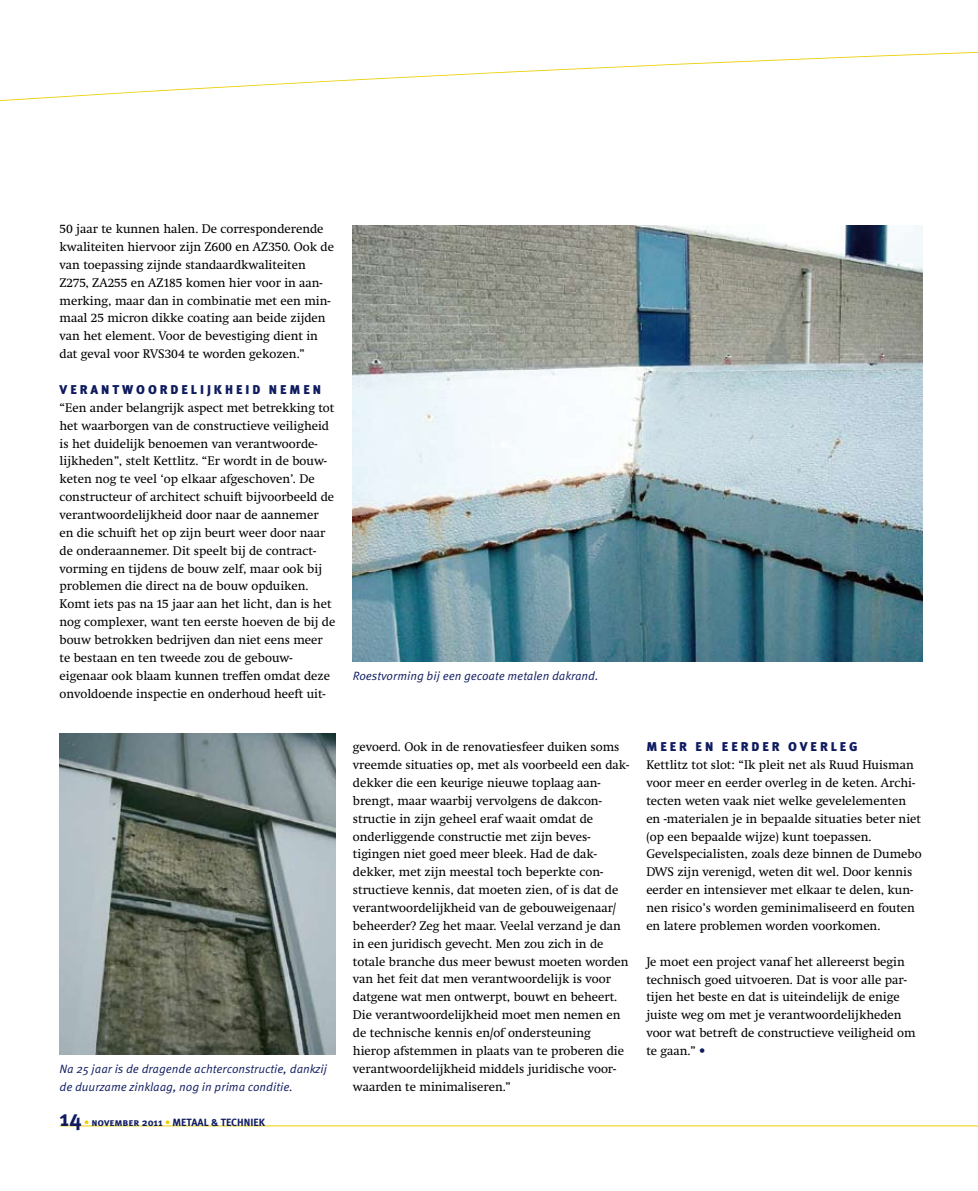
<style>
.page{position:relative;width:978px;height:1191px;background:#fff}
.page>*{position:absolute;margin:0;border:0;box-sizing:border-box;transform-origin:0 0}
.t1{font:12.75px/17.9px "Swift Neue LT Pro";color:#000}
.t2{font:900 12.75px "Meta OT";letter-spacing:.23em;color:#0f1b5f}
.t3{font:12px/17.9px "Meta OT Norm Ita";color:#0f1b5f}
.t4{font:700 10.5px "Meta OT";color:#0f1b5f}
.s1{font-size:22.5px}
.s2{color:#eece00}
.s3{color:#0f1b5f}
</style>
<div class="page">
<hr style="left:60px;top:1125px;width:918px;height:1px;background:#eece00">
<svg style="left:0;top:51px;width:978px;height:50px"></svg>
<img style="left:353px;top:225px;width:570px;height:437px">
<img style="left:60px;top:733px;width:276px;height:321px">
<p class="t1" style="left:60px;top:220px;width:276px">50 jaar te kunnen halen. De corresponderende kwaliteiten hiervoor zijn Z600 en AZ350. Ook de van toepassing zijnde standaardkwaliteiten Z275, ZA255 en AZ185 komen hier voor in aan&shy;merking, maar dan in combinatie met een min&shy;maal 25 micron dikke coating aan beide zijden van het element. Voor de bevestiging dient in dat geval voor RVS304 te worden gekozen.”</p>
<p class="t2" style="left:60px;top:382px;width:262px">VERAN TWOORDELIJKHEID N EMEN</p>
<p class="t1" style="left:60px;top:398px;width:277px">“Een ander belangrijk aspect met betrekking tot het waarborgen van de constructieve veiligheid is het duidelijk benoemen van verantwoorde&shy;lijkheden”, stelt Kettlitz. “Er wordt in de bouw&shy;keten nog te veel ‘op elkaar afgeschoven’. De constructeur of architect schuift bijvoorbeeld de verantwoordelijkheid door naar de aannemer en die schuift het op zijn beurt weer door naar de onderaannemer. Dit speelt bij de contract&shy;vorming en tijdens de bouw zelf, maar ook bij problemen die direct na de bouw opduiken.<br>Komt iets pas na 15 jaar aan het licht, dan is het nog complexer, want ten eerste hoeven de bij de bouw betrokken bedrijven dan niet eens meer te bestaan en ten tweede zou de gebouw&shy;eigenaar ook blaam kunnen treffen omdat deze onvoldoende inspectie en onderhoud heeft uit-</p>
<p class="t3" style="left:60px;top:1060px;width:269px">Na 25 jaar is de dragende achterconstructie, dankzij de duurzame zinklaag, nog in prima conditie.</p>
<p class="t4" style="left:60px;top:1116px;width:207px"><span class="s1">14</span> <span class="s2">•</span> november 2011 <span class="s2">•</span> METAAL &amp; TECHNIEK</p>
<p class="t3" style="left:353px;top:667px;width:247px">Roestvorming bij een gecoate metalen dakrand.</p>
<p class="t1" style="left:353px;top:738px;width:278px">gevoerd. Ook in de renovatiesfeer duiken soms vreemde situaties op, met als voorbeeld een dak&shy;dekker die een keurige nieuwe toplaag aan&shy;brengt, maar waarbij vervolgens de dakcon&shy;structie in zijn geheel eraf waait omdat de onderliggende constructie met zijn beves&shy;tigingen niet goed meer bleek. Had de dak&shy;dekker, met zijn meestal toch beperkte con&shy;structieve kennis, dat moeten zien, of is dat de verantwoordelijkheid van de gebouweigenaar/ beheerder? Zeg het maar. Veelal verzand je dan in een juridisch gevecht. Men zou zich in de totale branche dus meer bewust moeten worden van het feit dat men verantwoordelijk is voor datgene wat men ontwerpt, bouwt en beheert.<br>Die verantwoordelijkheid moet men nemen en de technische kennis en/of ondersteuning hierop afstemmen in plaats van te proberen die verantwoordelijkheid middels juridische voor&shy;waarden te minimaliseren.”</p>
<p class="t2" style="left:646px;top:739px;width:213px">MEER EN EERDER OVERLEG</p>
<p class="t1" style="left:646px;top:756px;width:277px">Kettlitz tot slot: “Ik pleit net als Ruud Huisman voor meer en eerder overleg in de keten. Archi&shy;tecten weten vaak niet welke gevelelementen en -materialen je in bepaalde situaties beter niet (op een bepaalde wijze) kunt toepassen.<br>Gevelspecialisten, zoals deze binnen de Dumebo DWS zijn verenigd, weten dit wel. Door kennis eerder en intensiever met elkaar te delen, kun&shy;nen risico’s worden geminimaliseerd en fouten en latere problemen worden voorkomen.</p>
<p class="t1" style="left:646px;top:952px;width:271px">Je moet een project vanaf het allereerst begin technisch goed uitvoeren. Dat is voor alle par&shy;tijen het beste en dat is uiteindelijk de enige juiste weg om met je verantwoordelijkheden voor wat betreft de constructieve veiligheid om te gaan.” <span class="s3">•</span></p>
</div>
